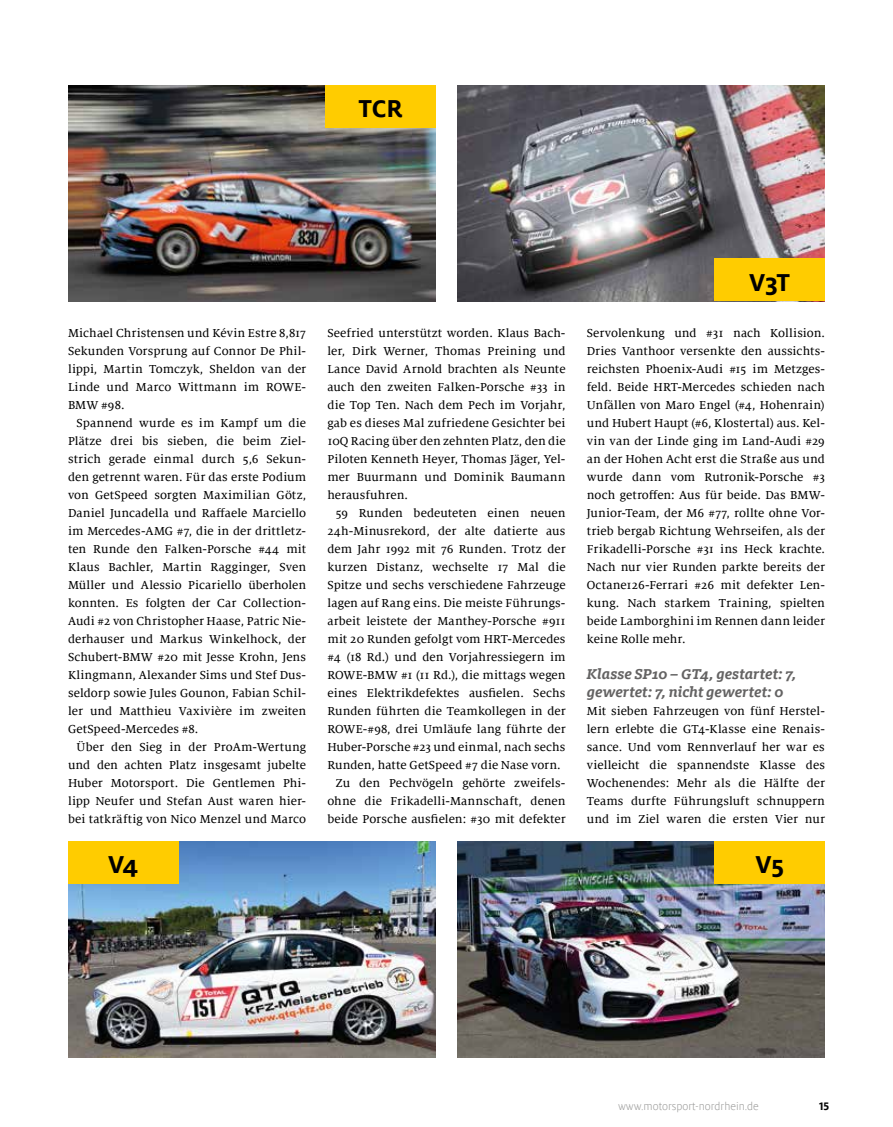
<style>
.page{position:relative;width:893px;height:1127px;background:#fff}
.page>*{position:absolute;margin:0;border:0;box-sizing:border-box;transform-origin:0 0}
.t1{font:700 27px "Milofor ADAC";letter-spacing:-.015em;color:#000}
.t2{font:italic 700 15.75px/18px "Milo Slabfor ADAC";letter-spacing:.005em;color:#646363}
.t3{font:12.75px/18px "Milo Seriffor ADAC Text";letter-spacing:.005em;color:#000;text-align:justify}
.t4{font:300 12px "Milofor ADAC";color:#9d9d9c}
.t5{font:700 12px "Milofor ADAC";color:#000}
</style>
<div class="page">
<img style="left:68px;top:85px;width:368px;height:216px">
<img style="left:457px;top:85px;width:368px;height:216px">
<img style="left:68px;top:841px;width:368px;height:216px">
<img style="left:457px;top:841px;width:368px;height:216px">
<div style="left:325px;top:85px;width:111px;height:43px;background:#fc0"></div>
<div style="left:714px;top:259px;width:111px;height:42px;background:#fc0"></div>
<div style="left:714px;top:841px;width:111px;height:43px;background:#fc0"></div>
<div style="left:68px;top:841px;width:111px;height:43px;background:#fc0"></div>
<h1 class="t1" style="left:358px;top:93px;width:46px">TCR</h1>
<p class="t3" style="left:68px;top:324px;width:240px">Michael Christensen und Kévin Estre 8,817<br>Sekunden Vorsprung auf Connor De Phil&shy;lippi, Martin Tomczyk, Sheldon van der Linde und Marco Wittmann im ROWE-BMW #98.</p>
<p class="t3" style="left:68px;top:414px;width:240px;text-indent:8px">Spannend wurde es im Kampf um die Plätze drei bis sieben, die beim Ziel&shy;strich gerade einmal durch 5,6 Sekun&shy;den getrennt waren. Für das erste Podium von GetSpeed sorgten Maximilian Götz, Daniel Juncadella und Raffaele Marciello im Mercedes-AMG #7, die in der drittletz&shy;ten Runde den Falken-Porsche #44 mit Klaus Bachler, Martin Ragginger, Sven Müller und Alessio Picariello überholen konnten. Es folgten der Car Collection-Audi #2 von Christopher Haase, Patric Nie&shy;derhauser und Markus Winkelhock, der Schubert-BMW #20 mit Jesse Krohn, Jens Klingmann, Alexander Sims und Stef Dus&shy;seldorp sowie Jules Gounon, Fabian Schil&shy;ler und Matthieu Vaxivière im zweiten GetSpeed-Mercedes #8.</p>
<p class="t3" style="left:68px;top:738px;width:240px;text-indent:8px">Über den Sieg in der ProAm-Wertung und den achten Platz insgesamt jubelte Huber Motorsport. Die Gentlemen Phi&shy;lipp Neufer und Stefan Aust waren hier&shy;bei tatkräftig von Nico Menzel und Marco</p>
<p class="t3" style="left:327px;top:324px;width:240px">Seefried unterstützt worden. Klaus Bach&shy;ler, Dirk Werner, Thomas Preining und Lance David Arnold brachten als Neunte auch den zweiten Falken-Porsche #33 in die Top Ten. Nach dem Pech im Vorjahr, gab es dieses Mal zufriedene Gesichter bei 10Q Racing über den zehnten Platz, den die Piloten Kenneth Heyer, Thomas Jäger, Yel&shy;mer Buurmann und Dominik Baumann herausfuhren.</p>
<p class="t3" style="left:336px;top:504px;width:231px">59 Runden bedeuteten einen neuen</p>
<p class="t3" style="left:327px;top:522px;width:240px">24h-Minusrekord, der alte datierte aus</p>
<p class="t3" style="left:327px;top:540px;width:240px">dem Jahr 1992 mit 76 Runden. Trotz der</p>
<p class="t3" style="left:327px;top:558px;width:240px">kurzen Distanz, wechselte 17 Mal die</p>
<p class="t3" style="left:327px;top:576px;width:240px">Spitze und sechs verschiedene Fahrzeuge</p>
<p class="t3" style="left:327px;top:594px;width:240px">lagen auf Rang eins. Die meiste Führungs-</p>
<p class="t3" style="left:327px;top:612px;width:240px">arbeit leistete der Manthey-Porsche #911</p>
<p class="t3" style="left:327px;top:630px;width:240px">mit 20 Runden gefolgt vom HRT-Mercedes</p>
<p class="t3" style="left:327px;top:648px;width:240px">#4 (18 Rd.) und den Vorjahressiegern im</p>
<p class="t3" style="left:327px;top:666px;width:240px">ROWE-BMW #1 (11 Rd.), die mittags wegen</p>
<p class="t3" style="left:327px;top:684px;width:240px">eines Elektrikdefektes ausfielen. Sechs</p>
<p class="t3" style="left:327px;top:702px;width:240px">Runden führten die Teamkollegen in der</p>
<p class="t3" style="left:327px;top:720px;width:240px">ROWE-#98, drei Umläufe lang führte der</p>
<p class="t3" style="left:327px;top:738px;width:240px">Huber-Porsche #23 und einmal, nach sechs</p>
<p class="t3" style="left:327px;top:756px;width:235px">Runden, hatte GetSpeed #7 die Nase vorn.</p>
<p class="t3" style="left:336px;top:774px;width:231px">Zu den Pechvögeln gehörte zweifels-</p>
<p class="t3" style="left:327px;top:792px;width:240px">ohne die Frikadelli-Mannschaft, denen</p>
<p class="t3" style="left:327px;top:810px;width:240px">beide Porsche ausfielen: #30 mit defekter</p>
<h1 class="t1" style="left:749px;top:267px;width:42px">V3T</h1>
<p class="t3" style="left:587px;top:324px;width:240px">Servolenkung und #31 nach Kollision.<br>Dries Vanthoor versenkte den aussichts&shy;reichsten Phoenix-Audi #15 im Metzges&shy;feld. Beide HRT-Mercedes schieden nach Unfällen von Maro Engel (#4, Hohenrain) und Hubert Haupt (#6, Klostertal) aus. Kel&shy;vin van der Linde ging im Land-Audi #29 an der Hohen Acht erst die Straße aus und wurde dann vom Rutronik-Porsche #3 noch getroffen: Aus für beide. Das BMW-Junior-Team, der M6 #77, rollte ohne Vor&shy;trieb bergab Richtung Wehrseifen, als der Frikadelli-Porsche #31 ins Heck krachte.<br>Nach nur vier Runden parkte bereits der Octane126-Ferrari #26 mit defekter Len&shy;kung. Nach starkem Training, spielten beide Lamborghini im Rennen dann leider keine Rolle mehr.</p>
<p class="t2" style="left:587px;top:664px;width:211px">Klasse SP10 – GT4, gestartet: 7, gewertet: 7, nicht gewertet: 0</p>
<p class="t3" style="left:587px;top:702px;width:240px">Mit sieben Fahrzeugen von fünf Herstel&shy;lern erlebte die GT4-Klasse eine Renais&shy;sance. Und vom Rennverlauf her war es vielleicht die spannendste Klasse des Wochenendes: Mehr als die Hälfte der Teams durfte Führungsluft schnuppern und im Ziel waren die ersten Vier nur</p>
<h1 class="t1" style="left:108px;top:849px;width:32px">V4</h1>
<h1 class="t1" style="left:755px;top:849px;width:30px">V5</h1>
<p class="t4" style="left:618px;top:1099px;width:142px">www.motorsport-nordrhein.de</p>
<p class="t5" style="left:819px;top:1099px;width:12px">15</p>
</div>
